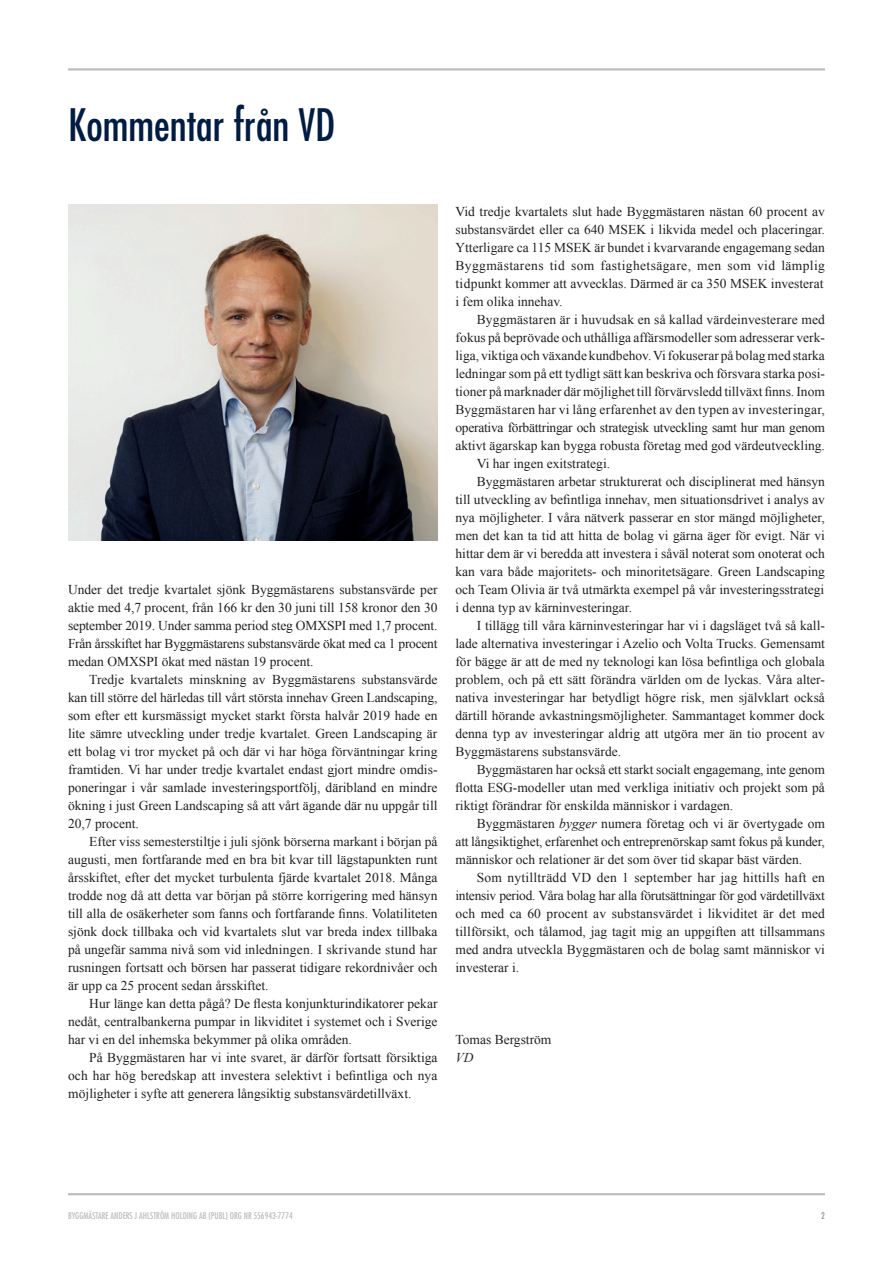
<style>
.page{position:relative;width:893px;height:1263px;background:#fff}
.page>*{position:absolute;margin:0;border:0;box-sizing:border-box;transform-origin:0 0}
.t1{font:condensed 43.5px "Futura LT";color:#001c43}
.t2{font:13.5px/18px "Times New Roman";color:#231f20;text-align:justify}
.t3{font:13.5px "Times New Roman";letter-spacing:-.02em;color:#231f20}
.t4{font:13.5px "Times New Roman";letter-spacing:.02em;color:#231f20}
.t5{font:italic 13.5px "Times New Roman";color:#231f20}
.t6{font:condensed 9px "Futura LT";color:#bcbdc0}
.t7{font:condensed 9px "Futura LT";color:#939598}
.s1{font-style:italic}
</style>
<div class="page">
<hr style="left:68px;top:68px;width:757px;height:3px;background:#bcbdc0">
<hr style="left:68px;top:1193px;width:757px;height:2px;background:#bcbdc0">
<img style="left:68px;top:204px;width:370px;height:336px">
<h1 class="t1" style="left:68px;top:99px;width:269px">KOMMENTAR FRÅN VD</h1>
<p class="t2" style="left:68px;top:580px;width:371px">Under det tredje kvartalet sjönk Byggmästarens substansvärde per aktie med 4,7 procent, från 166 kr den 30 juni till 158 kronor den 30 september 2019. Under samma period steg OMXSPI med 1,7 procent.<br>Från årsskiftet har Byggmästarens substansvärde ökat med ca 1 procent medan OMXSPI ökat med nästan 19 procent.</p>
<p class="t2" style="left:68px;top:670px;width:371px;text-indent:21px">Tredje kvartalets minskning av Byggmästarens substansvärde kan till större del härledas till vårt största innehav Green Landscaping, som efter ett kursmässigt mycket starkt första halvår 2019 hade en lite sämre utveckling under tredje kvartalet. Green Landscaping är ett bolag vi tror mycket på och där vi har höga förväntningar kring framtiden. Vi har under tredje kvartalet endast gjort mindre omdis&shy;poneringar i vår samlade investeringsportfölj, däribland en mindre ökning i just Green Landscaping så att vårt ägande där nu uppgår till 20,7 procent.</p>
<p class="t2" style="left:68px;top:832px;width:371px;text-indent:21px">Efter viss semesterstiltje i juli sjönk börserna markant i början på augusti, men fortfarande med en bra bit kvar till lägstapunkten runt årsskiftet, efter det mycket turbulenta fjärde kvartalet 2018. Många trodde nog då att detta var början på större korrigering med hänsyn till alla de osäkerheter som fanns och fortfarande finns. Volatiliteten sjönk dock tillbaka och vid kvartalets slut var breda index tillbaka på ungefär samma nivå som vid inledningen. I skrivande stund har rusningen fortsatt och börsen har passerat tidigare rekordnivåer och är upp ca 25 procent sedan årsskiftet.</p>
<p class="t2" style="left:68px;top:994px;width:371px;text-indent:21px">Hur länge kan detta pågå? De flesta konjunkturindikatorer pekar nedåt, centralbankerna pumpar in likviditet i systemet och i Sverige har vi en del inhemska bekymmer på olika områden.</p>
<p class="t2" style="left:68px;top:1048px;width:371px;text-indent:21px">På Byggmästaren har vi inte svaret, är därför fortsatt försiktiga och har hög beredskap att investera selektivt i befintliga och nya möjligheter i syfte att generera långsiktig substansvärdetillväxt.</p>
<p class="t2" style="left:455px;top:202px;width:371px">Vid tredje kvartalets slut hade Byggmästaren nästan 60 procent av substansvärdet eller ca 640 MSEK i likvida medel och placeringar.<br>Ytterligare ca 115 MSEK är bundet i kvarvarande engagemang sedan Byggmästarens tid som fastighetsägare, men som vid lämplig tidpunkt kommer att avvecklas. Därmed är ca 350 MSEK investerat i fem olika innehav.</p>
<p class="t2" style="left:477px;top:310px;width:350px">Byggmästaren är i huvudsak en så kallad värdeinvesterare med</p>
<p class="t2" style="left:455px;top:328px;width:371px">fokus på beprövade och uthålliga affärsmodeller som adresserar verk-</p>
<p class="t2" style="left:455px;top:346px;width:371px">liga, viktiga och växande kundbehov. Vi fokuserar på bolag med starka</p>
<p class="t2" style="left:455px;top:364px;width:371px">ledningar som på ett tydligt sätt kan beskriva och försvara starka posi-</p>
<p class="t2" style="left:455px;top:382px;width:371px">tioner på marknader där möjlighet till förvärvsledd tillväxt finns. Inom</p>
<p class="t4" style="left:455px;top:400px;width:371px">Byggmästaren har vi lång erfarenhet av den typen av investeringar,</p>
<p class="t3" style="left:455px;top:418px;width:371px">operativa förbättringar och strategisk utveckling samt hur man genom</p>
<p class="t2" style="left:455px;top:436px;width:371px">aktivt ägarskap kan bygga robusta företag med god värdeutveckling.</p>
<p class="t2" style="left:477px;top:454px;width:135px">Vi har ingen exitstrategi.</p>
<p class="t2" style="left:477px;top:472px;width:350px">Byggmästaren arbetar strukturerat och disciplinerat med hänsyn</p>
<p class="t2" style="left:455px;top:490px;width:371px">till utveckling av befintliga innehav, men situationsdrivet i analys av</p>
<p class="t2" style="left:455px;top:508px;width:371px">nya möjligheter. I våra nätverk passerar en stor mängd möjligheter,</p>
<p class="t2" style="left:455px;top:526px;width:371px">men det kan ta tid att hitta de bolag vi gärna äger för evigt. När vi</p>
<p class="t2" style="left:455px;top:544px;width:371px">hittar dem är vi beredda att investera i såväl noterat som onoterat och</p>
<p class="t2" style="left:455px;top:562px;width:371px">kan vara både majoritets- och minoritetsägare. Green Landscaping</p>
<p class="t2" style="left:455px;top:580px;width:370px">och Team Olivia är två utmärkta exempel på vår investeringsstrategi</p>
<p class="t2" style="left:455px;top:598px;width:178px">i denna typ av kärninvesteringar.</p>
<p class="t2" style="left:477px;top:616px;width:350px">I tillägg till våra kärninvesteringar har vi i dagsläget två så kal -</p>
<p class="t2" style="left:455px;top:634px;width:371px">lade alternativa investeringar i Azelio och Volta Trucks. Gemensamt</p>
<p class="t2" style="left:455px;top:652px;width:371px">för bägge är att de med ny teknologi kan lösa befintliga och globala</p>
<p class="t2" style="left:455px;top:670px;width:371px">problem, och på ett sätt förändra världen om de lyckas. Våra alter-</p>
<p class="t2" style="left:455px;top:688px;width:371px">nativa investeringar har betydligt högre risk, men självklart också</p>
<p class="t2" style="left:455px;top:706px;width:371px">därtill hörande avkastningsmöjligheter. Sammantaget kommer dock</p>
<p class="t2" style="left:455px;top:724px;width:371px">denna typ av investeringar aldrig att utgöra mer än tio procent av</p>
<p class="t2" style="left:455px;top:742px;width:167px">Byggmästarens substansvärde.</p>
<p class="t2" style="left:477px;top:760px;width:350px">Byggmästaren har också ett starkt socialt engagemang, inte genom</p>
<p class="t2" style="left:455px;top:778px;width:371px">flotta ESG-modeller utan med verkliga initiativ och projekt som på</p>
<p class="t2" style="left:455px;top:796px;width:279px">riktigt förändrar för enskilda människor i vardagen.</p>
<p class="t2" style="left:477px;top:814px;width:350px">Byggmästaren <span class="s1">bygger</span> numera företag och vi är övertygade om</p>
<p class="t2" style="left:455px;top:832px;width:371px">att långsiktighet, erfarenhet och entreprenörskap samt fokus på kunder,</p>
<p class="t2" style="left:455px;top:850px;width:348px">människor och relationer är det som över tid skapar bäst värden.</p>
<p class="t4" style="left:477px;top:868px;width:350px">Som nytillträdd VD den 1 september har jag hittills haft en</p>
<p class="t3" style="left:455px;top:886px;width:371px">intensiv period. Våra bolag har alla förutsättningar för god värdetillväxt</p>
<p class="t2" style="left:455px;top:904px;width:371px">och med ca 60 procent av substansvärdet i likviditet är det med</p>
<p class="t2" style="left:455px;top:922px;width:371px">tillförsikt, och tålamod, jag tagit mig an uppgiften att tillsammans</p>
<p class="t2" style="left:455px;top:940px;width:371px">med andra utveckla Byggmästaren och de bolag samt människor vi</p>
<p class="t2" style="left:455px;top:958px;width:65px">investerar i.</p>
<p class="t2" style="left:455px;top:1030px;width:97px">Tomas Bergström</p>
<p class="t5" style="left:455px;top:1048px;width:19px">VD</p>
<p class="t6" style="left:68px;top:1210px;width:226px">BYGGMÄSTARE ANDERS J AHLSTRÖM HOLDING AB (PUBL) ORG NR 556943-7774</p>
<p class="t7" style="left:821px;top:1210px;width:5px">2</p>
</div>
